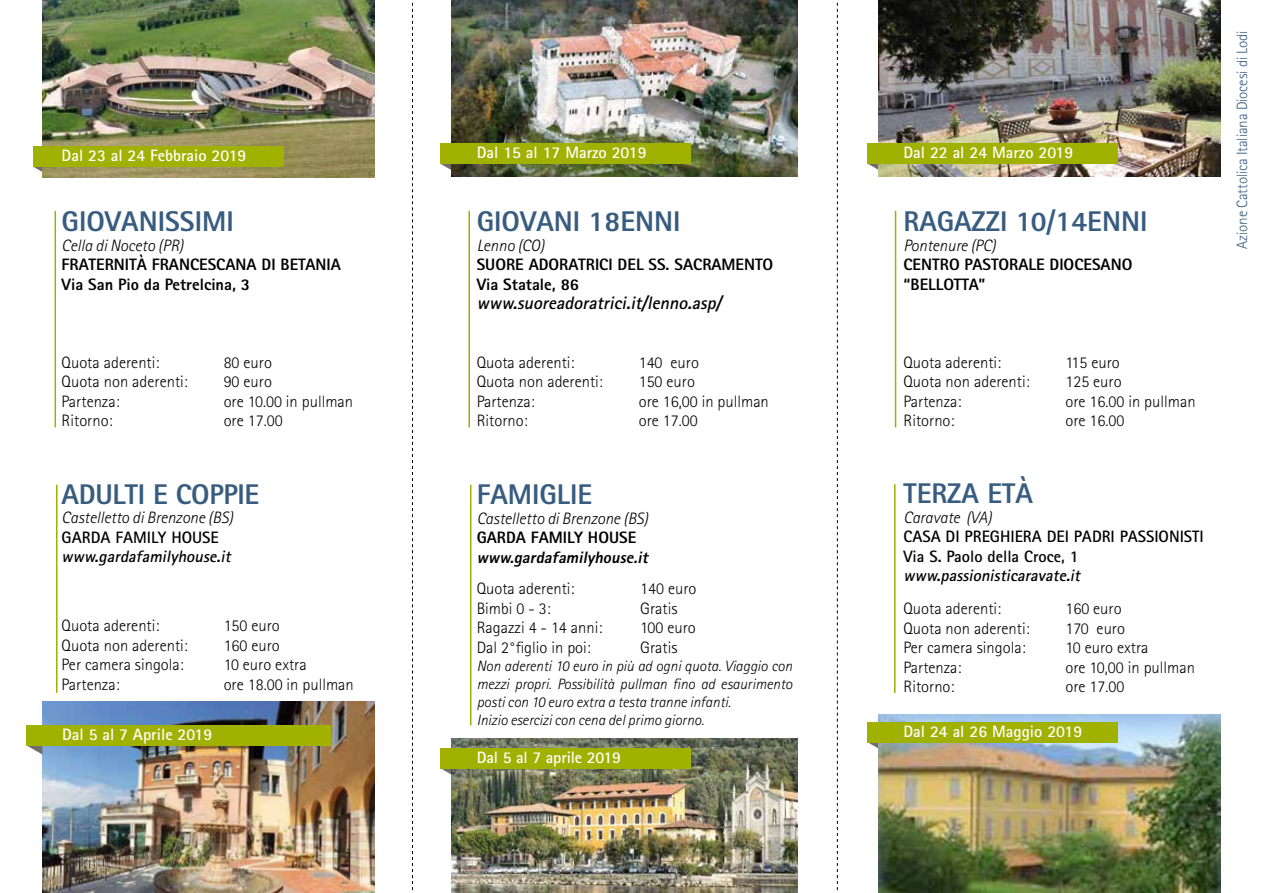
<style>
.page{position:relative;width:1263px;height:893px;background:#fff}
.page>*{position:absolute;margin:0;border:0;box-sizing:border-box;transform-origin:0 0}
.t1{font:800 28.5px "Rotis Sans Serif Std";color:#385c80}
.t2{font:italic 700 18px "Rotis Sans Serif Std";color:#000}
.t3{font:300 16.5px "Rotis Sans Serif Std";color:#000}
.t4{font:800 16.5px/19.5px "Rotis Sans Serif Std";color:#000}
.t5{font:700 16.5px "Rotis Sans Serif Std";color:#fff}
.t6{font:italic 300 16.5px "Rotis Sans Serif Std";color:#000}
.t7{font:700 16.5px "Rotis Sans Serif Std";color:#000}
.t8{font:italic 700 16.5px "Rotis Sans Serif Std";color:#000}
.t9{font:italic 800 16.5px "Rotis Sans Serif Std";color:#000}
.t10{font:italic 300 16.5px "Rotis Sans Serif Std";color:#000}
.t11{font:italic 300 15px/18px "Rotis Sans Serif Std";color:#000}
.t12{font:300 15px "Rotis Sans Serif Std";letter-spacing:-.01em;color:#385c80}
</style>
<div class="page">
<svg style="left:34px;top:167px;width:9px;height:9px"></svg>
<svg style="left:441px;top:164px;width:10px;height:6px"></svg>
<svg style="left:868px;top:164px;width:10px;height:6px"></svg>
<svg style="left:867px;top:742px;width:11px;height:6px"></svg>
<img style="left:43px;top:0;width:331px;height:177px">
<img style="left:43px;top:702px;width:331px;height:191px">
<img style="left:878px;top:0;width:342px;height:176px">
<img style="left:451px;top:0;width:346px;height:176px">
<img style="left:878px;top:714px;width:342px;height:179px">
<div style="left:33px;top:147px;width:251px;height:20px;background:#a0b101"></div>
<div style="left:440px;top:144px;width:251px;height:20px;background:#a0b101"></div>
<div style="left:867px;top:144px;width:251px;height:20px;background:#a0b101"></div>
<div style="left:867px;top:722px;width:251px;height:20px;background:#a0b101"></div>
<hr style="left:55px;top:211px;width:1px;height:216px;background:#a0b101">
<hr style="left:468px;top:211px;width:2px;height:216px;background:#a0b101">
<hr style="left:895px;top:211px;width:1px;height:216px;background:#a0b101">
<hr style="left:56px;top:485px;width:2px;height:208px;background:#a0b101">
<hr style="left:470px;top:485px;width:1px;height:240px;background:#a0b101">
<hr style="left:894px;top:484px;width:1px;height:209px;background:#a0b101">
<svg style="left:412px;top:2px;width:1px;height:889px"></svg>
<svg style="left:837px;top:2px;width:1px;height:889px"></svg>
<svg style="left:26px;top:745px;width:16px;height:9px"></svg>
<div style="left:26px;top:725px;width:304px;height:20px;background:#a0b101"></div>
<svg style="left:440px;top:768px;width:11px;height:7px"></svg>
<img style="left:451px;top:739px;width:346px;height:154px">
<div style="left:440px;top:748px;width:251px;height:20px;background:#a0b101"></div>
<p class="t5" style="left:62px;top:145px;width:186px">Dal 23 al 24 Febbraio 2019</p>
<p class="t5" style="left:477px;top:142px;width:171px">Dal 15 al 17 Marzo 2019</p>
<p class="t5" style="left:903px;top:142px;width:171px">Dal 22 al 24 Marzo 2019</p>
<h1 class="t1" style="left:62px;top:203px;width:174px">GIOVANISSIMI</h1>
<p class="t6" style="left:62px;top:236px;width:123px">Cella di Noceto (PR)</p>
<p class="t4" style="left:62px;top:255px;width:281px">FRATERNITÀ FRANCESCANA DI BETANIA<br>VIA SAN PIO DA PETRELCINA, 3</p>
<p class="t3" style="left:62px;top:353px;width:99px">Quota aderenti:</p>
<p class="t3" style="left:224px;top:353px;width:50px">80 euro</p>
<p class="t3" style="left:62px;top:372px;width:128px">Quota non aderenti:</p>
<p class="t3" style="left:224px;top:372px;width:50px">90 euro</p>
<p class="t3" style="left:62px;top:392px;width:60px">Partenza:</p>
<p class="t3" style="left:224px;top:392px;width:131px">ore 10.00 in pullman</p>
<p class="t3" style="left:62px;top:411px;width:53px">Ritorno:</p>
<p class="t3" style="left:224px;top:411px;width:60px">ore 17.00</p>
<h1 class="t1" style="left:62px;top:476px;width:196px">ADULTI E COPPIE</h1>
<p class="t6" style="left:62px;top:508px;width:173px">Castelletto di Brenzone (BS)</p>
<p class="t7" style="left:62px;top:527px;width:159px">GARDA FAMILY HOUSE</p>
<p class="t8" style="left:62px;top:546px;width:174px">www.gardafamilyhouse.it</p>
<p class="t3" style="left:62px;top:616px;width:99px">Quota aderenti:</p>
<p class="t3" style="left:224px;top:616px;width:58px">150 euro</p>
<p class="t3" style="left:62px;top:636px;width:128px">Quota non aderenti:</p>
<p class="t3" style="left:224px;top:636px;width:58px">160 euro</p>
<p class="t3" style="left:62px;top:655px;width:124px">Per camera singola:</p>
<p class="t3" style="left:224px;top:655px;width:85px">10 euro extra</p>
<p class="t3" style="left:62px;top:675px;width:60px">Partenza:</p>
<p class="t3" style="left:224px;top:675px;width:132px">ore 18.00 in pullman</p>
<p class="t5" style="left:62px;top:724px;width:152px">Dal 5 al 7 Aprile 2019</p>
<h1 class="t1" style="left:477px;top:203px;width:205px">GIOVANI 18ENNI</h1>
<p class="t6" style="left:477px;top:236px;width:69px">Lenno (CO)</p>
<p class="t4" style="left:477px;top:255px;width:298px">SUORE ADORATRICI DEL SS. SACRAMENTO<br>VIA STATALE, 86</p>
<p class="t2" style="left:477px;top:292px;width:250px">www.suoreadoratrici.it/lenno.asp/</p>
<p class="t3" style="left:477px;top:353px;width:99px">Quota aderenti:</p>
<p class="t3" style="left:639px;top:353px;width:62px">140 euro</p>
<p class="t3" style="left:477px;top:372px;width:128px">Quota non aderenti:</p>
<p class="t3" style="left:639px;top:372px;width:58px">150 euro</p>
<p class="t3" style="left:477px;top:392px;width:60px">Partenza:</p>
<p class="t3" style="left:639px;top:392px;width:132px">ore 16,00 in pullman</p>
<p class="t3" style="left:477px;top:411px;width:53px">Ritorno:</p>
<p class="t3" style="left:639px;top:411px;width:60px">ore 17.00</p>
<h1 class="t1" style="left:477px;top:477px;width:114px">FAMIGLIE</h1>
<p class="t6" style="left:477px;top:509px;width:173px">Castelletto di Brenzone (BS)</p>
<p class="t4" style="left:477px;top:528px;width:159px">GARDA FAMILY HOUSE</p>
<p class="t9" style="left:477px;top:547px;width:176px">www.gardafamilyhouse.it</p>
<p class="t3" style="left:477px;top:579px;width:99px">Quota aderenti:</p>
<p class="t3" style="left:640px;top:579px;width:58px">140 euro</p>
<p class="t3" style="left:477px;top:599px;width:75px">Bimbi 0 - 3:</p>
<p class="t3" style="left:640px;top:599px;width:39px">Gratis</p>
<p class="t3" style="left:477px;top:618px;width:127px">Ragazzi 4 - 14 anni:</p>
<p class="t3" style="left:640px;top:618px;width:57px">100 euro</p>
<p class="t3" style="left:477px;top:638px;width:116px">Dal 2°figlio in poi:</p>
<p class="t3" style="left:640px;top:638px;width:39px">Gratis</p>
<p class="t11" style="left:477px;top:657px;width:317px">Non aderenti 10 euro in più ad ogni quota. Viaggio con mezzi propri. Possibilità pullman fino ad esaurimento posti con 10 euro extra a testa tranne infanti.<br>Inizio esercizi con cena del primo giorno.</p>
<p class="t5" style="left:477px;top:747px;width:146px">Dal 5 al 7 aprile 2019</p>
<h1 class="t1" style="left:903px;top:203px;width:245px">RAGAZZI 10/14ENNI</h1>
<p class="t6" style="left:903px;top:236px;width:94px">Pontenure (PC)</p>
<p class="t4" style="left:903px;top:255px;width:230px">CE NTRO PASTORALE DIOCESANO “BELLOTTA”</p>
<p class="t3" style="left:903px;top:353px;width:99px">Quota aderenti:</p>
<p class="t3" style="left:1065px;top:353px;width:56px">115 euro</p>
<p class="t3" style="left:903px;top:372px;width:128px">Quota non aderenti:</p>
<p class="t3" style="left:1065px;top:372px;width:58px">125 euro</p>
<p class="t3" style="left:903px;top:392px;width:60px">Partenza:</p>
<p class="t3" style="left:1065px;top:392px;width:132px">ore 16.00 in pullman</p>
<p class="t3" style="left:903px;top:411px;width:53px">Ritorno:</p>
<p class="t3" style="left:1065px;top:411px;width:60px">ore 16.00</p>
<h1 class="t1" style="left:903px;top:476px;width:131px">TERZA ETÀ</h1>
<p class="t10" style="left:903px;top:508px;width:90px">Caravate (VA)</p>
<p class="t7" style="left:903px;top:526px;width:11px">casa</p>
<p class="t7" style="left:946px;top:526px;width:37px">di preghiera</p>
<p class="t7" style="left:1047px;top:526px;width:8px">dei</p>
<p class="t7" style="left:1074px;top:526px;width:17px">padri</p>
<p class="t7" style="left:1120px;top:526px;width:17px">passionisti</p>
<p class="t7" style="left:903px;top:546px;width:177px">Via S. Paolo della Croce, 1</p>
<p class="t8" style="left:903px;top:565px;width:182px">www.passionisticaravate.it</p>
<p class="t3" style="left:903px;top:599px;width:99px">Quota aderenti:</p>
<p class="t3" style="left:1065px;top:599px;width:58px">160 euro</p>
<p class="t3" style="left:903px;top:619px;width:128px">Quota non aderenti:</p>
<p class="t3" style="left:1065px;top:619px;width:61px">170 euro</p>
<p class="t3" style="left:903px;top:638px;width:124px">Per camera singola:</p>
<p class="t3" style="left:1065px;top:638px;width:85px">10 euro extra</p>
<p class="t3" style="left:903px;top:658px;width:60px">Partenza:</p>
<p class="t3" style="left:1065px;top:658px;width:131px">ore 10,00 in pullman</p>
<p class="t3" style="left:903px;top:677px;width:53px">Ritorno:</p>
<p class="t3" style="left:1065px;top:677px;width:60px">ore 17.00</p>
<p class="t5" style="left:903px;top:721px;width:180px">Dal 24 al 26 Maggio 2019</p>
<p class="t12" style="left:1233px;top:249px;width:220px;rotate:-90deg">Azione Cattolica Italiana Diocesi di Lodi</p>
</div>
